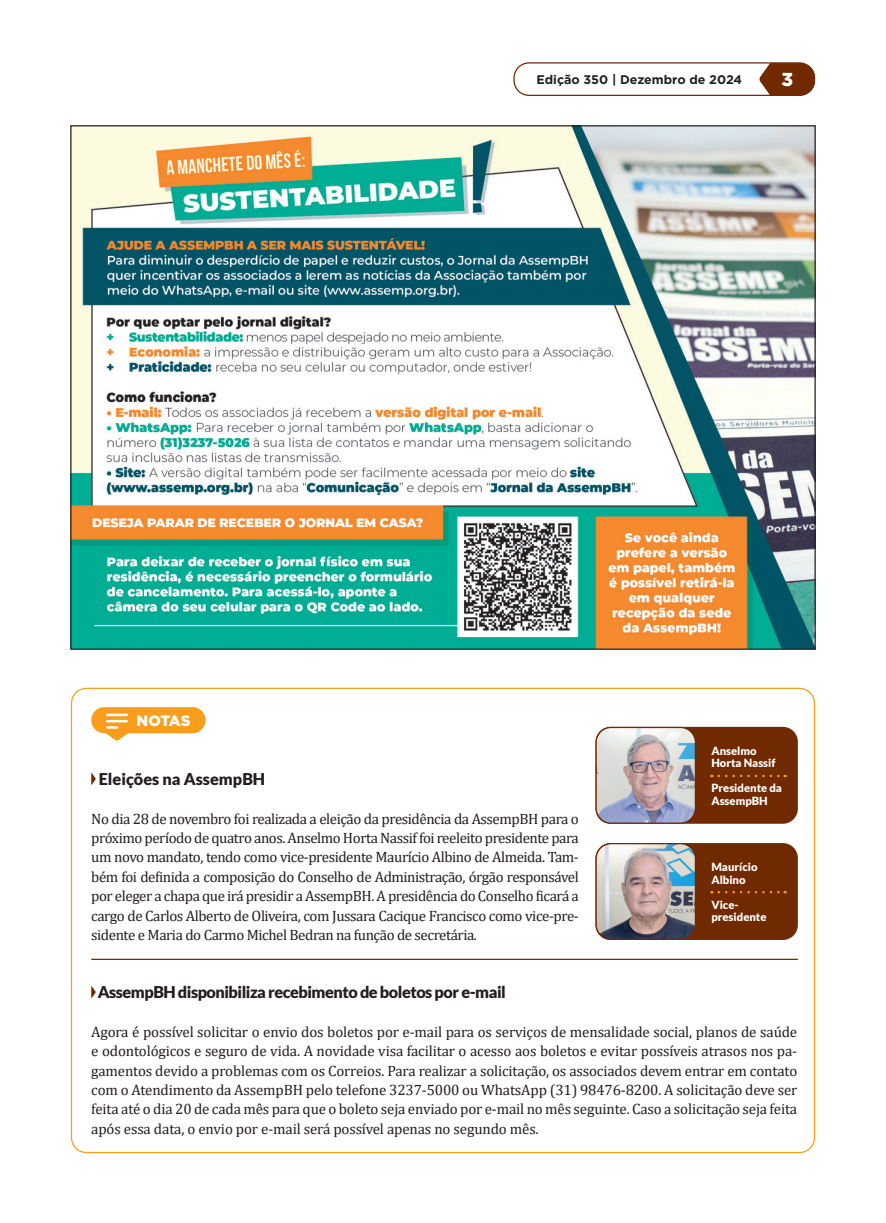
<style>
.page{position:relative;width:886px;height:1223px;background:#fff}
.page>*{position:absolute;margin:0;border:0;box-sizing:border-box;transform-origin:0 0}
.t1{font:900 18.75px "Gotham";color:#fff}
.Texto_box{font:900 16.25px "Lato";letter-spacing:-.03em;color:#231f20}
.Texto_box-2{font:900 16.25px "Lato";color:#231f20}
.Corpo_texto{font:15px/19.4px "Cambria";letter-spacing:-.03em;color:#231f20;text-align:justify}
.t2{font:900 15px "Gotham";letter-spacing:-.02em;color:#fff}
.t3{font:700 12.5px "Gotham";color:#231f20}
.t4{font:900 11.25px/12.5px "Lato";color:#fff}
</style>
<div class="page">
<svg style="left:759px;top:64px;width:56px;height:32px;background:#844622"></svg>
<div style="left:513px;top:62px;width:302px;height:34px;border:1px solid #712900;border-radius:15px"></div>
<svg style="left:91px;top:773px;width:5px;height:12px"></svg>
<svg style="left:91px;top:986px;width:5px;height:12px"></svg>
<div style="left:91px;top:707px;width:115px;height:26px;background:#f89e1c;border-radius:13px"></div>
<hr style="left:107px;top:713px;width:20px;height:3px;background:#fff">
<hr style="left:107px;top:720px;width:20px;height:2px;background:#fff">
<svg style="left:105px;top:726px;width:24px;height:14px"></svg>
<hr style="left:91px;top:958px;width:707px;height:2px;background:#712900">
<img style="left:72px;top:127px;width:742px;height:521px">
<div style="left:595px;top:727px;width:203px;height:96px;background:#712900;border-radius:15px"></div>
<div style="left:595px;top:843px;width:203px;height:97px;background:#712900;border-radius:15px"></div>
<img style="left:597px;top:727px;width:97px;height:96px">
<div style="left:595px;top:727px;width:101px;height:96px;border:1px solid #712900;border-radius:15px"></div>
<img style="left:597px;top:843px;width:98px;height:95px">
<div style="left:595px;top:843px;width:101px;height:97px;border:1px solid #712900;border-radius:15px"></div>
<svg style="left:719px;top:891px;width:66px;height:2px"></svg>
<svg style="left:719px;top:774px;width:66px;height:3px"></svg>
<p class="t2" style="left:137px;top:711px;width:55px">NOTAS</p>
<p class="t3" style="left:536px;top:72px;width:207px">Edição 350 | Dezembro de 2024</p>
<p class="t1" style="left:781px;top:69px;width:13px">3</p>
<p class="Texto_box-2" style="left:99px;top:769px;width:168px">Eleições na AssempBH</p>
<p class="Corpo_texto" style="left:91px;top:808px;width:489px">No dia 28 de novembro foi realizada a eleição da presidência da AssempBH para o próximo período de quatro anos. Anselmo Horta Nassif foi reeleito presidente para um novo mandato, tendo como vice-presidente Maurício Albino de Almeida. Tam&shy;bém foi definida a composição do Conselho de Administração, órgão responsável por eleger a chapa que irá presidir a AssempBH. A presidência do Conselho ficará a cargo de Carlos Alberto de Oliveira, com Jussara Cacique Francisco como vice-pre&shy;sidente e Maria do Carmo Michel Bedran na função de secretária.</p>
<p class="t4" style="left:711px;top:744px;width:47px">Anselmo</p>
<p class="t4" style="left:711px;top:756px;width:66px">Horta Nassif</p>
<p class="t4" style="left:711px;top:781px;width:72px">Presidente da<br>AssempBH</p>
<p class="t4" style="left:711px;top:860px;width:48px">Maurício</p>
<p class="t4" style="left:711px;top:873px;width:36px">Albino</p>
<p class="t4" style="left:711px;top:898px;width:29px">Vice-</p>
<p class="t4" style="left:711px;top:910px;width:57px">presidente</p>
<p class="Texto_box" style="left:98px;top:982px;width:409px">AssempBH disponibiliza recebimento de boletos por e-mail</p>
<p class="Corpo_texto" style="left:91px;top:1022px;width:707px">Agora é possível solicitar o envio dos boletos por e-mail para os serviços de mensalidade social, planos de saúde e odontológicos e seguro de vida. A novidade visa facilitar o acesso aos boletos e evitar possíveis atrasos nos pa&shy;gamentos devido a problemas com os Correios. Para realizar a solicitação, os associados devem entrar em contato com o Atendimento da AssempBH pelo telefone 3237-5000 ou WhatsApp (31) 98476-8200. A solicitação deve ser feita até o dia 20 de cada mês para que o boleto seja enviado por e-mail no mês seguinte. Caso a solicitação seja feita após essa data, o envio por e-mail será possível apenas no segundo mês.</p>
</div>
